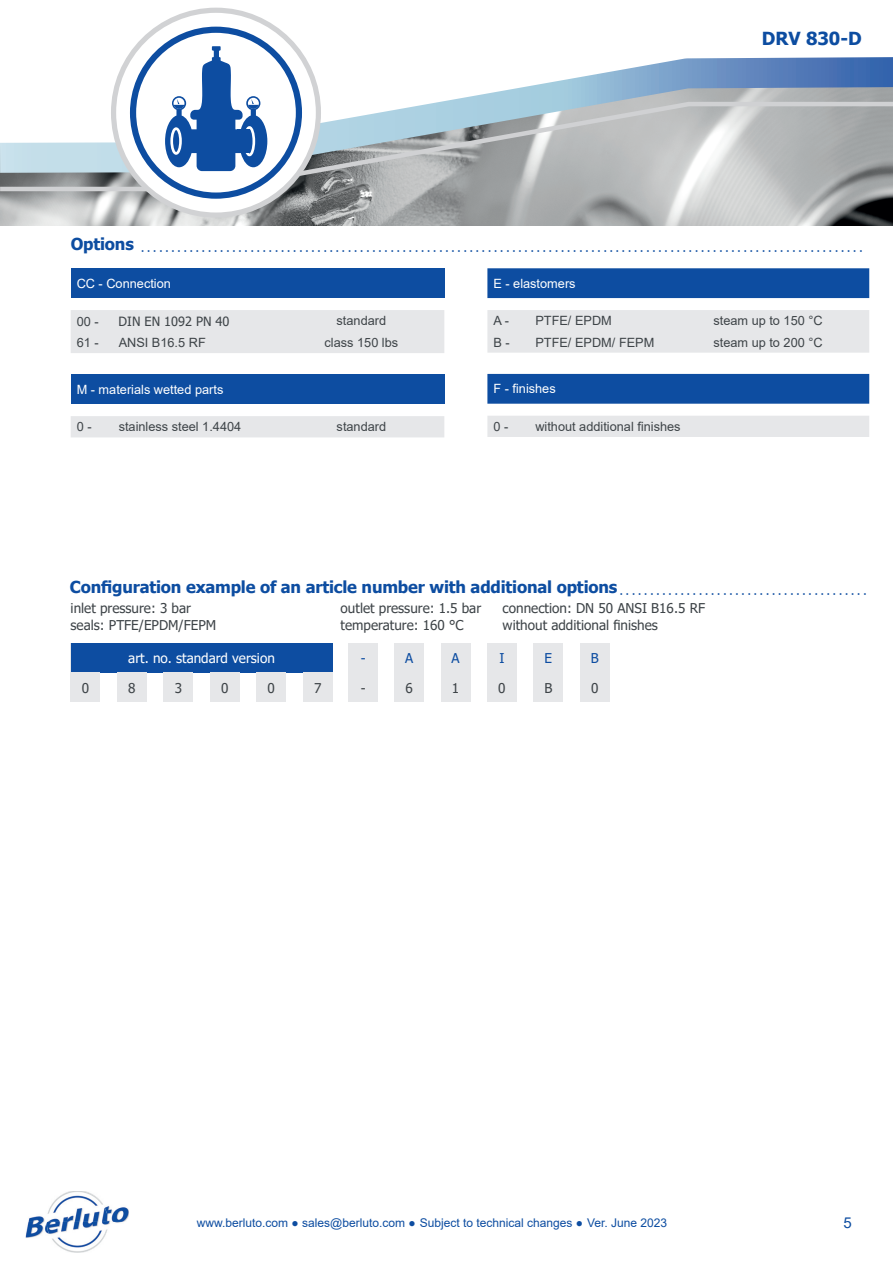
<style>
.page{position:relative;width:893px;height:1263px;background:#fff}
.page>*{position:absolute;margin:0;border:0;box-sizing:border-box;transform-origin:0 0}
.t1{font:700 18px "Tahoma";color:#0d4da1}
.t2{font:700 16.5px "Tahoma";letter-spacing:-.01em;color:#0d4da1}
.t3{font:15px "Arial";color:#0d4da1}
.t4{font:13.5px "Tahoma";color:#3e4448}
.t5{font:13.5px "Tahoma";color:#fff}
.t6{font:13.5px "Tahoma";color:#0d4da1}
.t7{font:12.75px "Arial";color:#3e4448}
.t8{font:12.75px "Arial";color:#fff}
.t9{font:12.75px "Tahoma";color:#3e4448}
.t10{font:12px "Arial";color:#0d4da1}
.t11{font:700 8.7px "Tahoma";color:#0d4da1}
.s1{font-family:"Tahoma";font-weight:700}
</style>
<div class="page">
<img style="left:0;top:193px;width:893px;height:32px">
<svg style="left:135px;top:42px;width:758px;height:58px"></svg>
<svg style="left:0;top:100px;width:893px;height:93px;background:#b2b8ba"></svg>
<img style="left:28px;top:1216px;width:17px;height:6px">
<img style="left:108px;top:1206px;width:21px;height:16px">
<img style="left:25px;top:1222px;width:96px;height:16px">
<img style="left:47px;top:1191px;width:61px;height:62px">
<div style="left:71px;top:268px;width:373px;height:30px;background:#0d4da1"></div>
<svg style="left:71px;top:310px;width:373px;height:127px;fill:#e6e7e9"></svg>
<div style="left:71px;top:374px;width:373px;height:30px;background:#0d4da1"></div>
<div style="left:71px;top:643px;width:262px;height:29px;background:#0d4da1"></div>
<div style="left:394px;top:643px;width:30px;height:29px;background:#e6e7e9"></div>
<div style="left:441px;top:643px;width:29px;height:29px;background:#e6e7e9"></div>
<div style="left:487px;top:643px;width:30px;height:29px;background:#e6e7e9"></div>
<div style="left:533px;top:643px;width:30px;height:29px;background:#e6e7e9"></div>
<div style="left:580px;top:643px;width:30px;height:29px;background:#e6e7e9"></div>
<div style="left:348px;top:643px;width:30px;height:29px;background:#e6e7e9"></div>
<div style="left:394px;top:672px;width:30px;height:30px;background:#e6e7e9"></div>
<div style="left:441px;top:672px;width:29px;height:30px;background:#e6e7e9"></div>
<div style="left:487px;top:672px;width:30px;height:30px;background:#e6e7e9"></div>
<div style="left:533px;top:672px;width:30px;height:30px;background:#e6e7e9"></div>
<div style="left:580px;top:672px;width:30px;height:30px;background:#e6e7e9"></div>
<div style="left:348px;top:672px;width:30px;height:30px;background:#e6e7e9"></div>
<div style="left:71px;top:672px;width:29px;height:30px;background:#e6e7e9"></div>
<div style="left:117px;top:672px;width:30px;height:30px;background:#e6e7e9"></div>
<div style="left:163px;top:672px;width:30px;height:30px;background:#e6e7e9"></div>
<div style="left:210px;top:672px;width:30px;height:30px;background:#e6e7e9"></div>
<div style="left:256px;top:672px;width:30px;height:30px;background:#e6e7e9"></div>
<div style="left:303px;top:672px;width:30px;height:30px;background:#e6e7e9"></div>
<div style="left:487px;top:268px;width:382px;height:31px;background:#0d4da1"></div>
<svg style="left:487px;top:310px;width:382px;height:127px;fill:#e6e7e9"></svg>
<svg style="left:114px;top:10px;width:204px;height:207px"></svg>
<div style="left:130px;top:27px;width:172px;height:172px;border:6px solid #0d4da1;border-radius:50%"></div>
<svg style="left:0;top:46px;width:374px;height:125px"></svg>
<div style="left:172px;top:129px;width:8px;height:24px;background:#0d4da1;border-radius:50%"></div>
<div style="left:170px;top:127px;width:12px;height:28px;border:3px solid #fff;border-radius:50%"></div>
<div style="left:245px;top:127px;width:9px;height:28px;background:#0d4da1;border-radius:50%"></div>
<div style="left:244px;top:126px;width:11px;height:30px;border:3px solid #fff;border-radius:50%"></div>
<div style="left:237px;top:129px;width:12px;height:24px;background:#0d4da1"></div>
<h1 class="t1" style="left:762px;top:26px;width:101px">DRV 830-D</h1>
<p class="t11" style="left:71px;top:245px;width:793px"><sup>Options</sup> · · · · · · · · · · · · · · · · · · · · · · · · · · · · · · · · · · · · · · · · · · · · · · · · · · · · · · · · · · · · · · · · · · · · · · · · · · · · · · · · · · · · · · · · · · · · · · · · · · · · · · · · · · · · · · · · · · · · · · ·</p>
<p class="t8" style="left:77px;top:275px;width:96px">CC - Connection</p>
<p class="t7" style="left:77px;top:312px;width:23px">00 -</p>
<p class="t9" style="left:119px;top:313px;width:112px">DIN EN 1092 PN 40</p>
<p class="t7" style="left:337px;top:312px;width:51px">standard</p>
<p class="t7" style="left:77px;top:334px;width:23px">61 -</p>
<p class="t7" style="left:119px;top:334px;width:89px">ANSI B16.5 RF</p>
<p class="t7" style="left:325px;top:334px;width:75px">class 150 lbs</p>
<p class="t8" style="left:77px;top:381px;width:148px">M - materials wetted parts</p>
<p class="t7" style="left:77px;top:418px;width:16px">0 -</p>
<p class="t7" style="left:119px;top:418px;width:124px">stainless steel 1.4404</p>
<p class="t7" style="left:337px;top:418px;width:51px">standard</p>
<p class="t8" style="left:493px;top:275px;width:84px">E - elastomers</p>
<p class="t7" style="left:493px;top:312px;width:17px">A -</p>
<p class="t7" style="left:535px;top:312px;width:78px">PTFE/ EPDM</p>
<p class="t7" style="left:713px;top:312px;width:111px">steam up to 150 °C</p>
<p class="t7" style="left:493px;top:333px;width:18px">B -</p>
<p class="t7" style="left:535px;top:333px;width:121px">PTFE/ EPDM/ FEPM</p>
<p class="t7" style="left:713px;top:333px;width:111px">steam up to 200 °C</p>
<p class="t8" style="left:493px;top:380px;width:64px">F - finishes</p>
<p class="t7" style="left:493px;top:418px;width:16px">0 -</p>
<p class="t7" style="left:535px;top:418px;width:147px">without additional finishes</p>
<p class="t2" style="left:70px;top:575px;width:798px">Configuration example of an article number with additional options <sub>·</sub> <sub>·</sub> <sub>·</sub> <sub>·</sub> <sub>·</sub> <sub>·</sub> <sub>·</sub> <sub>·</sub> <sub>·</sub> <sub>·</sub> <sub>·</sub> <sub>·</sub> <sub>·</sub> <sub>·</sub> <sub>·</sub> <sub>·</sub> <sub>·</sub> <sub>·</sub> <sub>·</sub> <sub>·</sub> <sub>·</sub> <sub>·</sub> <sub>·</sub> <sub>·</sub> <sub>·</sub> <sub>·</sub> <sub>·</sub> <sub>·</sub> <sub>·</sub> <sub>·</sub> <sub>·</sub> <sub>·</sub> <sub>·</sub> <sub>·</sub> <sub>·</sub> <sub>·</sub> <sub>·</sub> <sub>·</sub> <sub>·</sub> <sub>·</sub> <sub>·</sub></p>
<p class="t4" style="left:71px;top:599px;width:122px">inlet pressure: 3 bar</p>
<p class="t4" style="left:341px;top:599px;width:142px">outlet pressure: 1.5 bar</p>
<p class="t4" style="left:503px;top:599px;width:204px">connection: DN 50 ANSI B16.5 RF</p>
<p class="t4" style="left:71px;top:616px;width:147px">seals: PTFE/EPDM/FEPM</p>
<p class="t4" style="left:341px;top:616px;width:125px">temperature: 160 °C</p>
<p class="t4" style="left:503px;top:616px;width:157px">without additional finishes</p>
<p class="t5" style="left:128px;top:649px;width:148px">art. no. standard version</p>
<p class="t6" style="left:361px;top:649px;width:6px">-</p>
<p class="t6" style="left:405px;top:649px;width:10px">A</p>
<p class="t6" style="left:451px;top:649px;width:10px">A</p>
<p class="t6" style="left:499px;top:649px;width:7px">I</p>
<p class="t6" style="left:545px;top:649px;width:9px">E</p>
<p class="t6" style="left:591px;top:649px;width:9px">B</p>
<p class="t4" style="left:82px;top:679px;width:9px">0</p>
<p class="t4" style="left:128px;top:679px;width:9px">8</p>
<p class="t4" style="left:175px;top:679px;width:9px">3</p>
<p class="t4" style="left:221px;top:679px;width:9px">0</p>
<p class="t4" style="left:268px;top:679px;width:9px">0</p>
<p class="t4" style="left:314px;top:679px;width:9px">7</p>
<p class="t4" style="left:361px;top:679px;width:6px">-</p>
<p class="t4" style="left:405px;top:679px;width:9px">6</p>
<p class="t4" style="left:452px;top:679px;width:9px">1</p>
<p class="t4" style="left:498px;top:679px;width:9px">0</p>
<p class="t4" style="left:544px;top:679px;width:9px">B</p>
<p class="t4" style="left:591px;top:679px;width:9px">0</p>
<p class="t10" style="left:197px;top:1214px;width:472px">www.berluto.com <span class="s1">●</span> sales@berluto.com <span class="s1">●</span> Subject to technical changes <span class="s1">●</span> Ver. June 2023</p>
<p class="t3" style="left:843px;top:1212px;width:10px">5</p>
</div>
